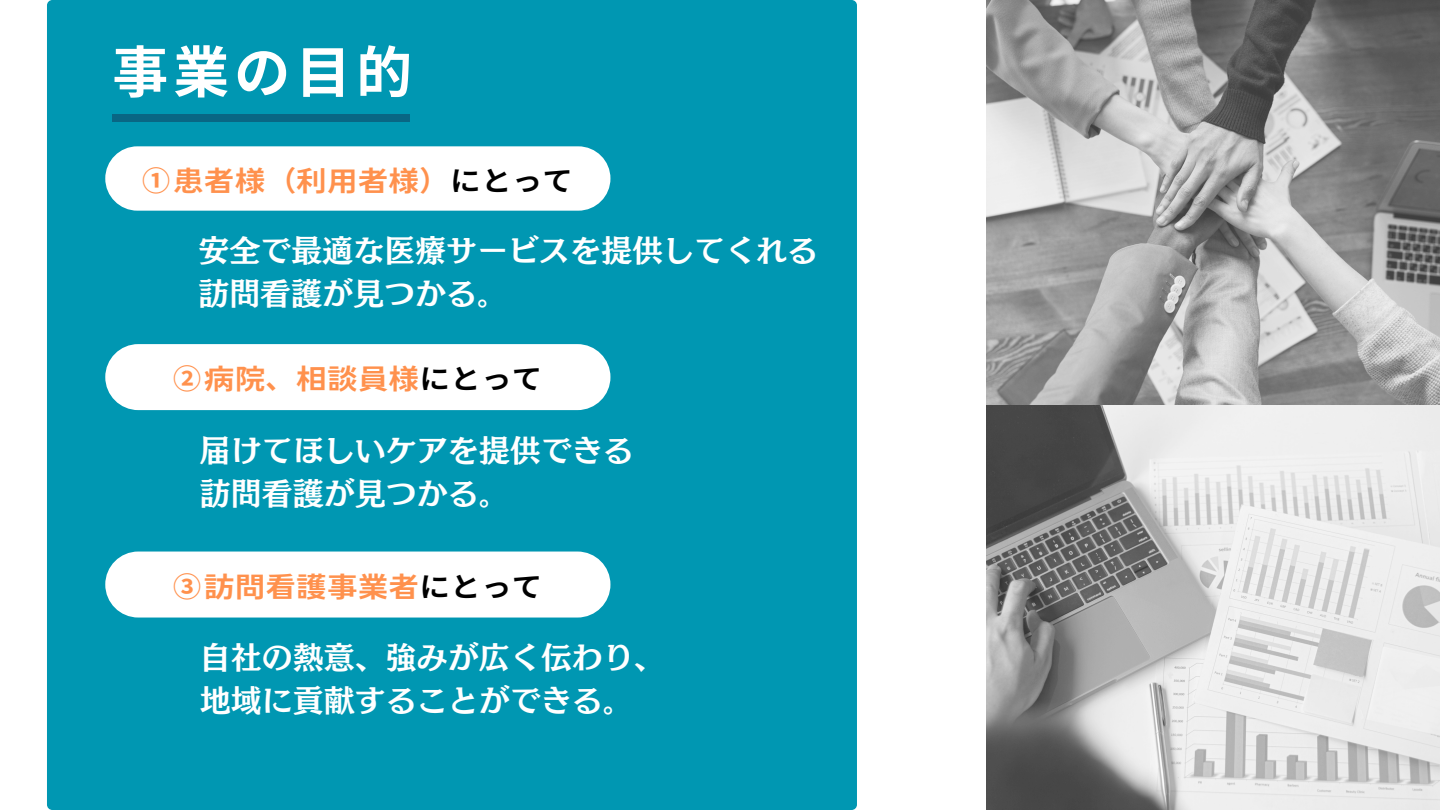
<style>
.page{position:relative;width:1440px;height:810px;background:#fff}
.page>*{position:absolute;margin:0;border:0;box-sizing:border-box;transform-origin:0 0}
.t1{font:700 56px "Source Han Sans SC";color:#fff}
.t2{font:31px "Canva Mode Min A Std B";color:#fff}
.t3{font:700 expanded 28px "Glow Sans J";color:#ff914d}
.s1{color:#000}
</style>
<div class="page">
<img style="left:987px;top:0;width:453px;height:810px">
<div style="left:47px;top:0;width:810px;height:810px;background:#0097b2"></div>
<div style="left:112px;top:114px;width:298px;height:7px;background:#096684"></div>
<div style="left:105px;top:146px;width:505px;height:65px;background:#fff;border-radius:32px"></div>
<div style="left:105px;top:344px;width:505px;height:66px;background:#fff;border-radius:33px"></div>
<div style="left:105px;top:552px;width:505px;height:66px;background:#fff;border-radius:33px"></div>
<p class="t1" style="left:112px;top:28px;width:301px">事業の目的</p>
<p class="t3" style="left:142px;top:158px;width:433px">①患者様（利用者様）<span class="s1">にとって</span></p>
<p class="t2" style="left:198px;top:235px;width:621px">安全で最適な医療サービスを提供してくれる</p>
<p class="t2" style="left:198px;top:278px;width:311px">訪問看護が見つかる。</p>
<p class="t3" style="left:173px;top:357px;width:371px">②病院、相談員様<span class="s1">にとって</span></p>
<p class="t2" style="left:200px;top:434px;width:435px">届けてほしいケアを提供できる</p>
<p class="t2" style="left:200px;top:477px;width:311px">訪問看護が見つかる。</p>
<p class="t3" style="left:173px;top:564px;width:371px">③訪問看護事業者<span class="s1">にとって</span></p>
<p class="t2" style="left:200px;top:642px;width:466px">自社の熱意、強みが広く伝わり、</p>
<p class="t2" style="left:200px;top:685px;width:435px">地域に貢献することができる。</p>
</div>
